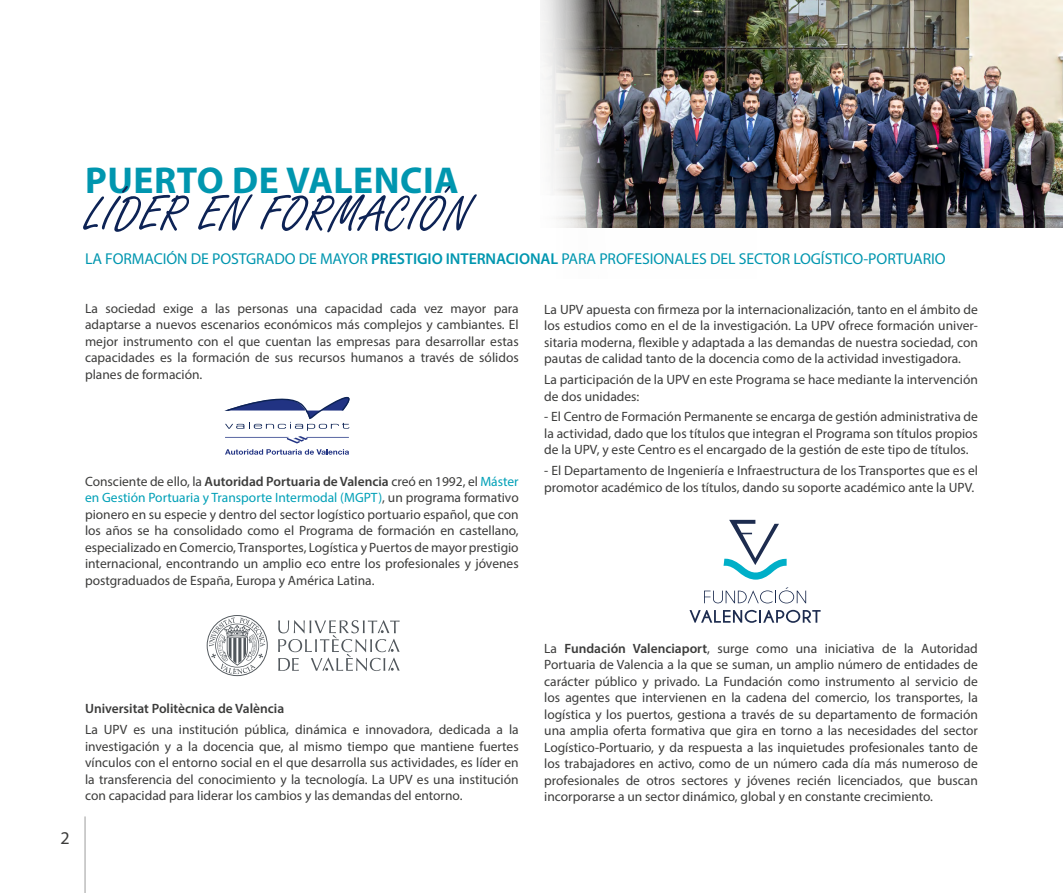
<style>
.page{position:relative;width:1063px;height:893px;background:#fff}
.page>*{position:absolute;margin:0;border:0;box-sizing:border-box;transform-origin:0 0}
.t1{font:52.5px "Freestyle Script";letter-spacing:.015em;color:#0d2355}
.t2{font:700 37.5px "Myriad Pro";letter-spacing:.015em;color:#0096af}
.t3{font:18px "Myriad Pro";color:#3c3c3b}
.t4{font:15.75px "Myriad Pro";letter-spacing:-.005em;color:#0096af}
.t5{font:13.5px/16.5px "Myriad Pro";color:#3c3c3b;text-align:justify}
.t6{font:600 13.5px "Myriad Pro";color:#3c3c3b}
.s1{font-weight:600}
.s2{color:#00a0b7}
</style>
<div class="page">
<hr style="left:85px;top:816px;width:1px;height:77px;background:#9d9d9c">
<img style="left:757px;top:0;width:306px;height:227px">
<svg style="left:225px;top:449px;width:124px;height:6px"></svg>
<svg style="left:225px;top:396px;width:125px;height:47px"></svg>
<img style="left:540px;top:0;width:217px;height:228px">
<svg style="left:724px;top:520px;width:63px;height:60px"></svg>
<svg style="left:704px;top:587px;width:102px;height:16px"></svg>
<svg style="left:690px;top:610px;width:131px;height:13px"></svg>
<svg style="left:207px;top:615px;width:61px;height:61px"></svg>
<svg style="left:278px;top:620px;width:122px;height:51px"></svg>
<h2 class="t2" style="left:85px;top:156px;width:375px">PUERTO DE VALENCIA</h2>
<h1 class="t1" style="left:85px;top:186px;width:387px">LÍDER EN FORMACIÓN</h1>
<p class="t4" style="left:85px;top:249px;width:862px">LA FORMACIÓN DE POSTGRADO DE MAYOR <span class="s1">PRESTIGIO INTERNACIONAL</span> PARA PROFESIONALES DEL SECTOR LOGÍSTICO-PORTUARIO</p>
<p class="t5" style="left:85px;top:300px;width:435px">La sociedad exige a las personas una capacidad cada vez mayor para adaptarse a nuevos escenarios económicos más complejos y cambiantes. El mejor instrumento con el que cuentan las empresas para desarrollar estas capacidades es la formación de sus recursos humanos a través de sólidos planes de formación.</p>
<p class="t5" style="left:544px;top:301px;width:435px">La UPV apuesta con firmeza por la internacionalización, tanto en el ámbito de los estudios como en el de la investigación. La UPV ofrece formación univer&shy;sitaria moderna, flexible y adaptada a las demandas de nuestra sociedad, con pautas de calidad tanto de la docencia como de la actividad investigadora.</p>
<p class="t5" style="left:544px;top:371px;width:435px">La participación de la UPV en este Programa se hace mediante la intervención de dos unidades:</p>
<p class="t5" style="left:544px;top:408px;width:435px">- El Centro de Formación Permanente se encarga de gestión administrativa de la actividad, dado que los títulos que integran el Programa son títulos propios de la UPV, y este Centro es el encargado de la gestión de este tipo de títulos.</p>
<p class="t5" style="left:544px;top:462px;width:435px">- El Departamento de Ingeniería e Infraestructura de los Transportes que es el promotor académico de los títulos, dando su soporte académico ante la UPV.</p>
<p class="t5" style="left:85px;top:473px;width:435px">Consciente de ello, la <span class="s1">Autoridad Portuaria de Valencia</span> creó en 1992, el <span class="s2">Máster en Gestión Portuaria y Transporte Intermodal (MGPT)</span>, un programa formativo pionero en su especie y dentro del sector logístico portuario español, que con los años se ha consolidado como el Programa de formación en castellano, especializado en Comercio, Transportes, Logística y Puertos de mayor prestigio internacional, encontrando un amplio eco entre los profesionales y jóvenes postgraduados de España, Europa y América Latina.</p>
<h3 class="t3" style="left:61px;top:827px;width:11px">2</h3>
<p class="t6" style="left:85px;top:700px;width:201px">Universitat Politècnica de València</p>
<p class="t5" style="left:85px;top:721px;width:435px">La UPV es una institución pública, dinámica e innovadora, dedicada a la investigación y a la docencia que, al mismo tiempo que mantiene fuertes vínculos con el entorno social en el que desarrolla sus actividades, es líder en la transferencia del conocimiento y la tecnología. La UPV es una institución con capacidad para liderar los cambios y las demandas del entorno.</p>
<p class="t5" style="left:544px;top:640px;width:435px">La <span class="s1">Fundación Valenciaport</span>, surge como una iniciativa de la Autoridad Portuaria de Valencia a la que se suman, un amplio número de entidades de carácter público y privado. La Fundación como instrumento al servicio de los agentes que intervienen en la cadena del comercio, los transportes, la logística y los puertos, gestiona a través de su departamento de formación una amplia oferta formativa que gira en torno a las necesidades del sector Logístico-Portuario, y da respuesta a las inquietudes profesionales tanto de los trabajadores en activo, como de un número cada día más numeroso de profesionales de otros sectores y jóvenes recién licenciados, que buscan incorporarse a un sector dinámico, global y en constante crecimiento.</p>
</div>
